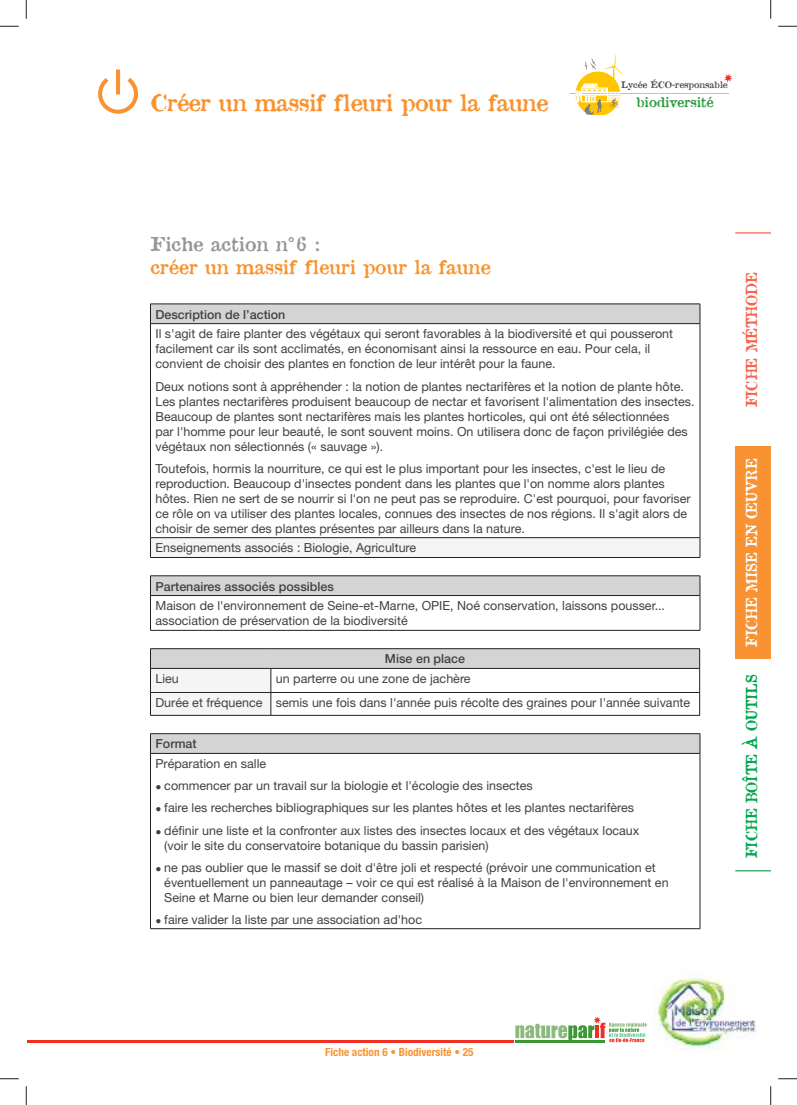
<style>
.page{position:relative;width:797px;height:1105px;background:#fff}
.page>*{position:absolute;margin:0;border:0;box-sizing:border-box;transform-origin:0 0}
.t1{font:22.5px "Attic";letter-spacing:-.02em;color:#f99330}
.t2{font:18.75px "Attic";color:#f99330}
.t3{font:18.75px "Attic";color:#969698}
.t4{font:15px "Attic";color:#00a74e;scale:.9 1}
.t5{font:15px "Attic";color:#fff;scale:.9 1}
.t6{font:15px "Attic";color:#f6644f;scale:.9 1}
.t7{font:13.25px "Attic";color:#2c9d3d}
.t8{font:12.5px/15px "Helvetica Neue";color:#444041}
.t9{font:500 12.5px "Helvetica Neue";color:#444041}
.t10{font:700 condensed 11.25px "Helvetica Neue LT Std";color:#f99330}
.t11{font:8.88px "Attic";color:#4e4b4c}
.s1{font-family:"Arial Narrow";font-style:italic;font-size:10px}
</style>
<div class="page">
<div style="left:735px;top:446px;width:35px;height:213px;background:#f99232"></div>
<hr style="left:735px;top:870px;width:35px;height:1px;background:#279f51">
<hr style="left:735px;top:232px;width:35px;height:2px;background:#f6644f">
<svg style="left:98px;top:74px;width:40px;height:40px"></svg>
<hr style="left:116px;top:69px;width:4px;height:25px;background:#f99232">
<hr style="left:571px;top:93px;width:157px;height:1px;background:#ffc500">
<svg style="left:575px;top:54px;width:48px;height:60px"></svg>
<svg style="left:724px;top:74px;width:8px;height:8px"></svg>
<svg style="left:515px;top:1017px;width:131px;height:25px"></svg>
<hr style="left:515px;top:1040px;width:89px;height:2px;background:#3e9735">
<hr style="left:27px;top:1040px;width:486px;height:2px;background:#f03023">
<div style="left:150px;top:304px;width:550px;height:20px;background:#d5d4d5"></div>
<div style="left:150px;top:538px;width:550px;height:19px;background:#f6f5f5"></div>
<hr style="left:150px;top:304px;width:550px;height:1px;background:#241f1f">
<svg style="left:150px;top:305px;width:1px;height:18px"></svg>
<svg style="left:699px;top:304px;width:1px;height:19px"></svg>
<hr style="left:150px;top:323px;width:550px;height:1px;background:#241f1f">
<hr style="left:150px;top:324px;width:1px;height:213px;background:#241f1f">
<hr style="left:699px;top:324px;width:1px;height:213px;background:#241f1f">
<hr style="left:150px;top:537px;width:550px;height:1px;background:#241f1f">
<svg style="left:150px;top:538px;width:1px;height:19px"></svg>
<svg style="left:699px;top:538px;width:1px;height:19px"></svg>
<hr style="left:150px;top:557px;width:550px;height:1px;background:#241f1f">
<div style="left:150px;top:576px;width:550px;height:19px;background:#d5d4d5"></div>
<hr style="left:150px;top:576px;width:550px;height:1px;background:#241f1f">
<svg style="left:150px;top:577px;width:1px;height:18px"></svg>
<svg style="left:699px;top:576px;width:1px;height:19px"></svg>
<hr style="left:150px;top:595px;width:550px;height:1px;background:#241f1f">
<hr style="left:150px;top:596px;width:1px;height:34px;background:#241f1f">
<hr style="left:699px;top:596px;width:1px;height:34px;background:#241f1f">
<hr style="left:150px;top:630px;width:550px;height:1px;background:#241f1f">
<div style="left:150px;top:649px;width:549px;height:19px;background:#d5d4d5"></div>
<hr style="left:150px;top:648px;width:121px;height:1px;background:#241f1f">
<hr style="left:271px;top:648px;width:428px;height:1px;background:#241f1f">
<hr style="left:271px;top:668px;width:428px;height:1px;background:#241f1f">
<hr style="left:271px;top:692px;width:428px;height:1px;background:#241f1f">
<svg style="left:150px;top:649px;width:122px;height:66px"></svg>
<svg style="left:699px;top:649px;width:1px;height:66px"></svg>
<hr style="left:150px;top:715px;width:121px;height:1px;background:#241f1f">
<hr style="left:271px;top:715px;width:428px;height:1px;background:#241f1f">
<div style="left:150px;top:734px;width:550px;height:19px;background:#d5d4d5"></div>
<hr style="left:150px;top:733px;width:550px;height:1px;background:#241f1f">
<svg style="left:150px;top:734px;width:1px;height:19px"></svg>
<svg style="left:699px;top:734px;width:1px;height:19px"></svg>
<hr style="left:150px;top:753px;width:550px;height:1px;background:#241f1f">
<hr style="left:150px;top:753px;width:1px;height:175px;background:#241f1f">
<hr style="left:699px;top:753px;width:1px;height:175px;background:#241f1f">
<hr style="left:150px;top:928px;width:550px;height:1px;background:#241f1f">
<img style="left:653px;top:970px;width:103px;height:80px">
<svg style="left:0;top:25px;width:19px;height:2px"></svg>
<svg style="left:778px;top:25px;width:19px;height:2px"></svg>
<svg style="left:0;top:1078px;width:19px;height:1px"></svg>
<svg style="left:778px;top:1078px;width:19px;height:1px"></svg>
<svg style="left:25px;top:0;width:2px;height:19px"></svg>
<svg style="left:25px;top:1086px;width:2px;height:19px"></svg>
<svg style="left:770px;top:0;width:1px;height:19px"></svg>
<svg style="left:770px;top:1086px;width:1px;height:19px"></svg>
<h1 class="t1" style="left:151px;top:88px;width:399px">Créer un massif fleuri pour la faune</h1>
<p class="t11" style="left:621px;top:79px;width:108px">Lycée ÉCO-responsable</p>
<p class="t7" style="left:636px;top:93px;width:79px">biodiversité</p>
<h2 class="t3" style="left:150px;top:232px;width:171px">Fiche action n°6 :</h2>
<h2 class="t2" style="left:150px;top:254px;width:342px">créer un massif fleuri pour la faune</h2>
<p class="t9" style="left:155px;top:307px;width:131px">Description de l’action</p>
<p class="t8" style="left:155px;top:326px;width:519px">Il s'agit de faire planter des végétaux qui seront favorables à la biodiversité et qui pousseront facilement car ils sont acclimatés, en économisant ainsi la ressource en eau. Pour cela, il convient de choisir des plantes en fonction de leur intérêt pour la faune.</p>
<p class="t8" style="left:155px;top:378px;width:540px">Deux notions sont à appréhender : la notion de plantes nectarifères et la notion de plante hôte.<br>Les plantes nectarifères produisent beaucoup de nectar et favorisent l'alimentation des insectes.<br>Beaucoup de plantes sont nectarifères mais les plantes horticoles, qui ont été sélectionnées<br>par l'homme pour leur beauté, le sont souvent moins. On utilisera donc de façon privilégiée des végétaux non sélectionnés (« sauvage »).</p>
<p class="t8" style="left:155px;top:460px;width:536px">Toutefois, hormis la nourriture, ce qui est le plus important pour les insectes, c'est le lieu de reproduction. Beaucoup d'insectes pondent dans les plantes que l'on nomme alors plantes hôtes. Rien ne sert de se nourrir si l'on ne peut pas se reproduire. C'est pourquoi, pour favoriser ce rôle on va utiliser des plantes locales, connues des insectes de nos régions. Il s'agit alors de choisir de semer des plantes présentes par ailleurs dans la nature.</p>
<p class="t8" style="left:155px;top:540px;width:262px">Enseignements associés : Biologie, Agriculture</p>
<p class="t9" style="left:155px;top:579px;width:180px">Partenaires associés possibles</p>
<p class="t8" style="left:155px;top:598px;width:511px">Maison de l'environnement de Seine-et-Marne, OPIE, Noé conservation, laissons pousser... association de préservation de la biodiversité</p>
<p class="t9" style="left:385px;top:651px;width:82px">Mise en place</p>
<p class="t8" style="left:155px;top:671px;width:25px">Lieu</p>
<p class="t8" style="left:155px;top:667px;width:536px;line-height:24px;text-indent:120px">un parterre ou une zone de jachère<br>Durée et fréquence semis une fois dans l'année puis récolte des graines pour l'année suivante</p>
<p class="t9" style="left:155px;top:736px;width:43px">Format</p>
<p class="t8" style="left:155px;top:756px;width:112px">Préparation en salle</p>
<p class="t8" style="left:155px;top:778px;width:379px"><span class="s1">●</span> commencer par un travail sur la biologie et l'écologie des insectes</p>
<p class="t8" style="left:155px;top:800px;width:480px"><span class="s1">●</span> faire les recherches bibliographiques sur les plantes hôtes et les plantes nectarifères</p>
<p class="t8" style="left:164px;top:822px;width:476px;text-indent:-9px"><span class="s1">●</span> définir une liste et la confronter aux listes des insectes locaux et des végétaux locaux (voir le site du conservatoire botanique du bassin parisien)</p>
<p class="t8" style="left:164px;top:859px;width:506px;text-indent:-9px"><span class="s1">●</span> ne pas oublier que le massif se doit d'être joli et respecté (prévoir une communication et éventuellement un panneautage – voir ce qui est réalisé à la Maison de l'environnement en<br>Seine et Marne ou bien leur demander conseil)</p>
<p class="t8" style="left:155px;top:911px;width:268px"><span class="s1">●</span> faire valider la liste par une association ad'hoc</p>
<p class="t6" style="left:741px;top:407px;width:152px;rotate:-90deg">FICHE MÉTHODE</p>
<p class="t5" style="left:741px;top:647px;width:211px;rotate:-90deg">FICHE MISE EN ŒUVRE</p>
<p class="t4" style="left:741px;top:858px;width:206px;rotate:-90deg">FICHE BOÎTE À OUTILS</p>
<p class="t10" style="left:325px;top:1045px;width:150px">Fiche action 6 • Biodiversité • 25</p>
</div>
